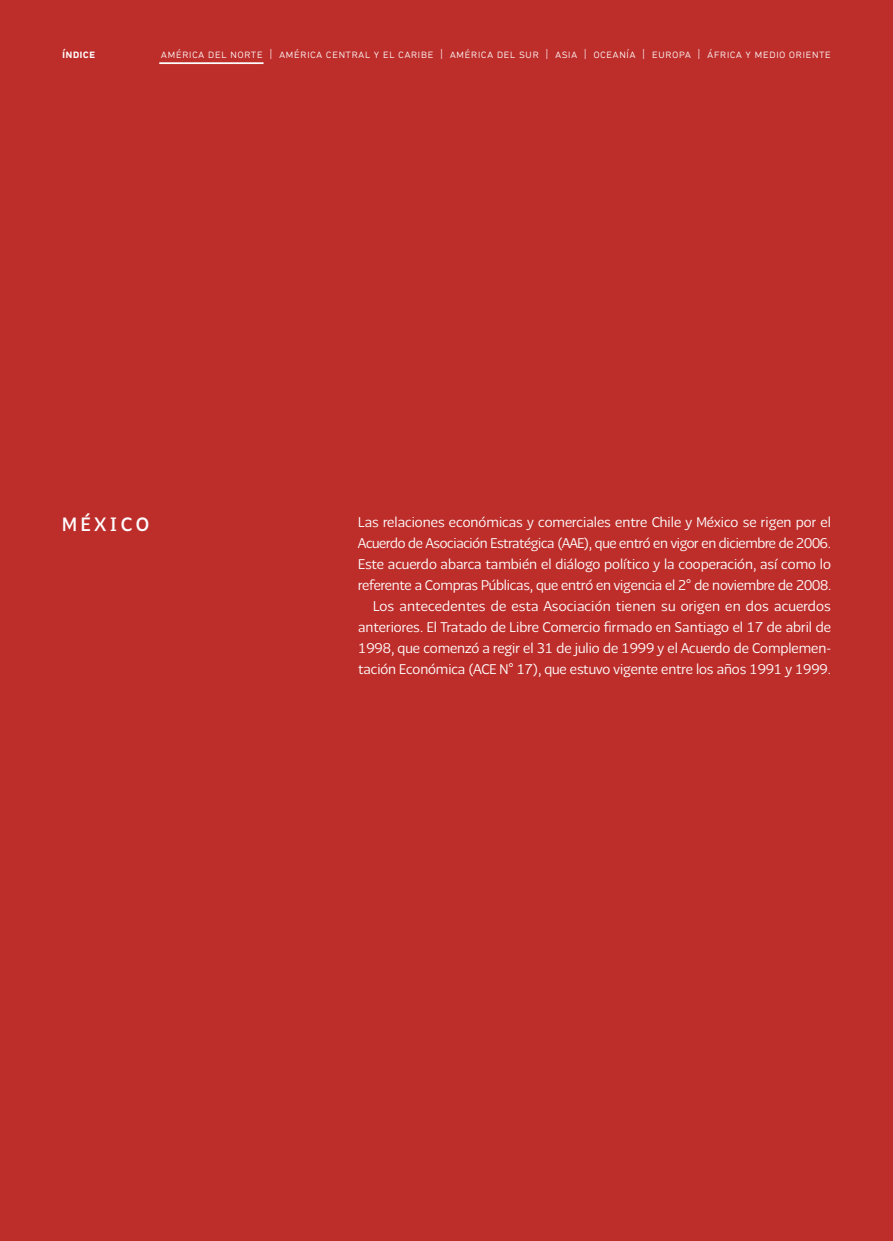
<style>
.page{position:relative;width:893px;height:1241px;background:#fff}
.page>*{position:absolute;margin:0;border:0;box-sizing:border-box;transform-origin:0 0}
.t1{font:19.25px "Chilena";letter-spacing:.2em;color:#fff}
.t2{font:14px/21px "Chilena Fina";letter-spacing:-.005em;color:#fff;text-align:right}
.t3{font:300 12.25px "DIN Next LT Pro";letter-spacing:.015em;color:#fff}
.t4{font:500 12.25px "DIN Next LT Pro";letter-spacing:.015em;color:#fff}
</style>
<div class="page">
<div style="left:0;top:0;width:893px;height:1240px;background:#bd2e2b"></div>
<hr style="left:159px;top:62px;width:105px;height:2px;background:#fff">
<p class="t4" style="left:62px;top:47px;width:35px">índice</p>
<p class="t3" style="left:161px;top:47px;width:671px">américa del norte | américa central y el caribe | américa del sur | asia | oceanía | europa | áfrica y medio oriente</p>
<h1 class="t1" style="left:62px;top:512px;width:89px">MÉXICO</h1>
<p class="t2" style="left:358px;top:511px;width:474px">Las relaciones económicas y comerciales entre Chile y México se rigen por el Acuerdo de Asociación Estratégica (AAE), que entró en vigor en diciembre de 2006.<br>Este acuerdo abarca también el diálogo político y la cooperación, así como lo referente a Compras Públicas, que entró en vigencia el 2° de noviembre de 2008.<br>Los antecedentes de esta Asociación tienen su origen en dos acuerdos anteriores. El Tratado de Libre Comercio firmado en Santiago el 17 de abril de 1998, que comenzó a regir el 31 de julio de 1999 y el Acuerdo de Complemen&shy;tación Económica (ACE N° 17), que estuvo vigente entre los años 1991 y 1999.</p>
</div>
